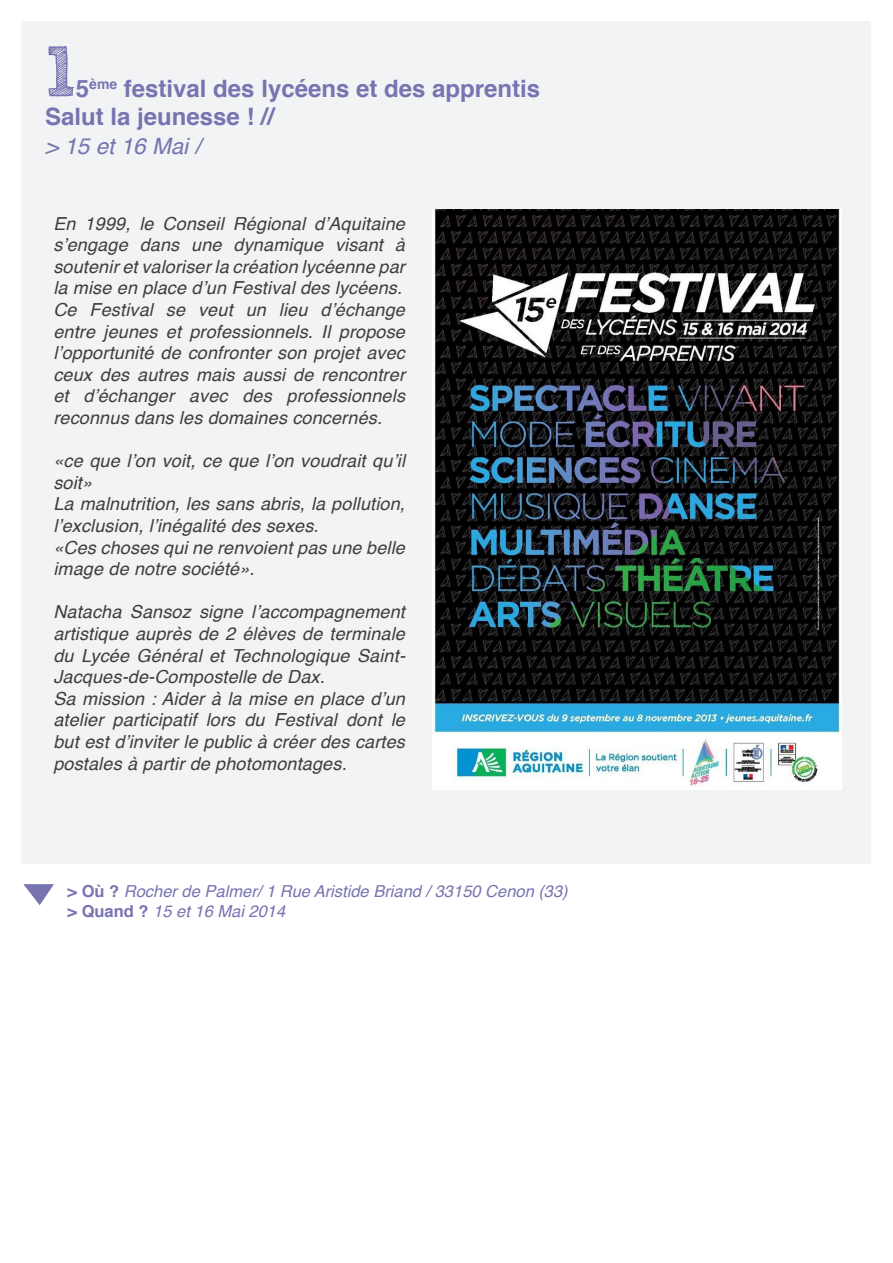
<style>
.page{position:relative;width:893px;height:1263px;background:#fff}
.page>*{position:absolute;margin:0;border:0;box-sizing:border-box;transform-origin:0 0}
.t1{font:700 72px "freeversion Sketch Block";color:#7874b1}
.t2{font:700 24px "Helvetica";color:#7874b1}
.t3{font:italic 22.5px "Helvetica";color:#7874b1}
.t4{font:italic 18px/21.6px "Helvetica";letter-spacing:.01em;color:#3e3e3f;text-align:justify}
.t5{font:italic 16.5px "Helvetica";color:#7874b1}
.s1{font-weight:700;font-style:normal}
</style>
<div class="page">
<div style="left:21px;top:21px;width:850px;height:843px;background:#f2f3f4"></div>
<svg style="left:23px;top:884px;width:31px;height:21px"></svg>
<img style="left:432px;top:209px;width:409px;height:581px">
<p class="t1" style="left:45px;top:45px;width:32px">1</p>
<p class="t2" style="left:76px;top:73px;width:466px">5<sup>ème</sup> festival des lycéens et des apprentis</p>
<p class="t2" style="left:45px;top:102px;width:231px">Salut la jeunesse ! //</p>
<p class="t3" style="left:45px;top:129px;width:157px">&gt; 15 et 16 Mai /</p>
<p class="t4" style="left:53px;top:213px;width:353px">En 1999, le Conseil Régional d’Aquitaine s’engage dans une dynamique visant à soutenir et valoriser la création lycéenne par la mise en place d’un Festival des lycéens.</p>
<p class="t4" style="left:53px;top:299px;width:353px">Ce Festival se veut un lieu d’échange entre jeunes et professionnels. Il propose l’opportunité de confronter son projet avec ceux des autres mais aussi de rencontrer et d’échanger avec des professionnels reconnus dans les domaines concernés.</p>
<p class="t4" style="left:53px;top:450px;width:353px">«ce que l’on voit, ce que l’on voudrait qu’il soit»</p>
<p class="t4" style="left:53px;top:494px;width:353px">La malnutrition, les sans abris, la pollution, l’exclusion, l’inégalité des sexes.</p>
<p class="t4" style="left:53px;top:537px;width:353px">«Ces choses qui ne renvoient pas une belle image de notre société».</p>
<p class="t4" style="left:53px;top:602px;width:353px">Natacha Sansoz signe l’accompagnement artistique auprès de 2 élèves de terminale du Lycée Général et Technologique Saint-Jacques-de-Compostelle de Dax.</p>
<p class="t4" style="left:53px;top:688px;width:353px">Sa mission : Aider à la mise en place d’un atelier participatif lors du Festival dont le but est d’inviter le public à créer des cartes postales à partir de photomontages.</p>
<p class="t5" style="left:68px;top:878px;width:502px"><span class="s1">&gt; Où ?</span> Rocher de Palmer/ 1 Rue Aristide Briand / 33150 Cenon (33)</p>
<p class="t5" style="left:68px;top:898px;width:219px"><span class="s1">&gt; Quand ?</span> 15 et 16 Mai 2014</p>
</div>
